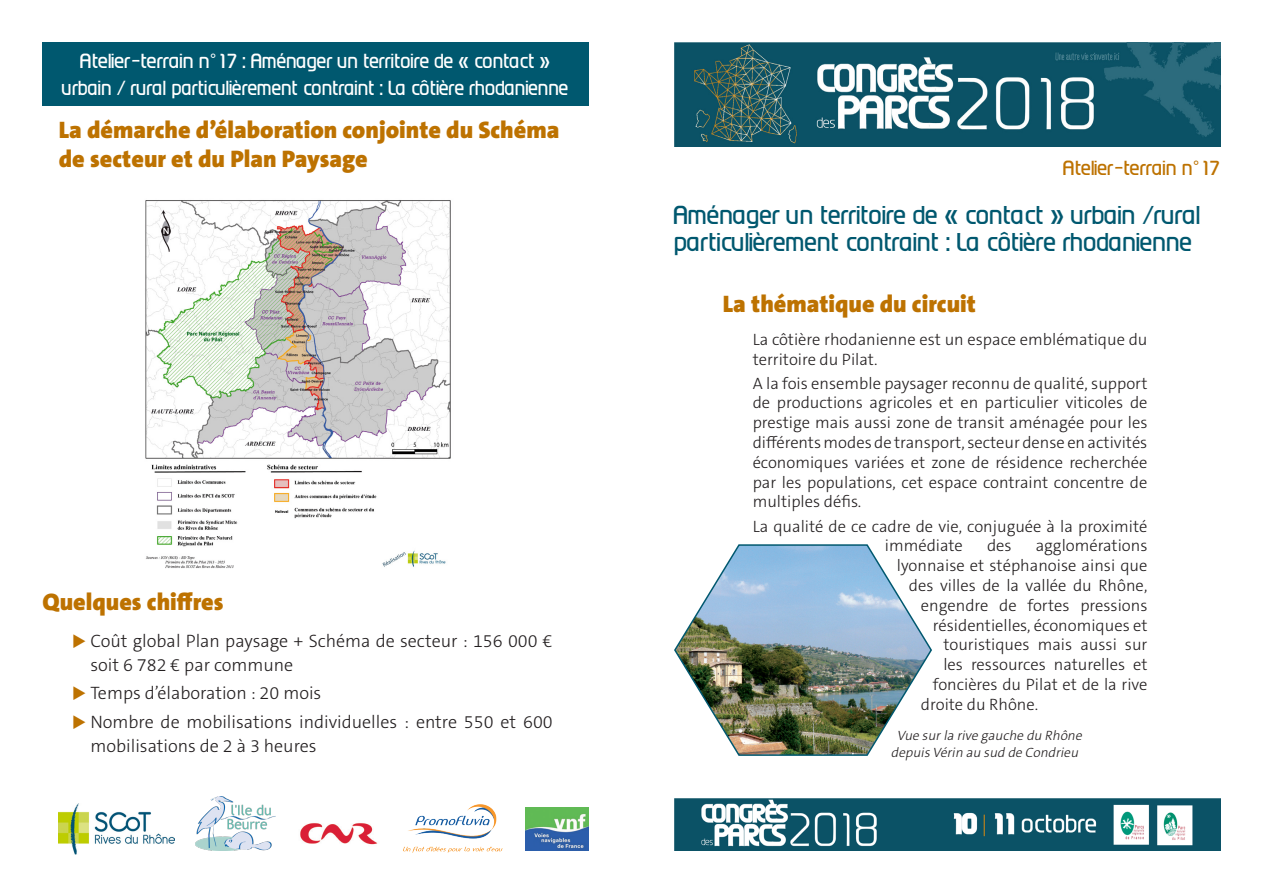
<style>
.page{position:relative;width:1263px;height:893px;background:#fff}
.page>*{position:absolute;margin:0;border:0;box-sizing:border-box;transform-origin:0 0}
.titre_stop{font:900 24px/28.8px "The Sans C5";color:#bd7200}
.titre_circuit{font:500 22.8px/27px "Prosper";color:#00586f}
.texte_normal{font:300 18px/24px "The Sans C5";color:#231f20}
.t1{font:500 18px/27px "Prosper";color:#fff;text-align:center}
.t2{font:500 18px "Prosper";color:#bd7200}
.texte_normal-2{font:300 16.5px/19.8px "The Sans C5";color:#231f20}
.t3{font:italic 300 13.5px/16.2px "The Sans C5";color:#231f20;text-align:center}
.s1{color:#bd7200}
</style>
<div class="page">
<img style="left:674px;top:43px;width:546px;height:104px">
<img style="left:674px;top:798px;width:546px;height:52px">
<div style="left:43px;top:43px;width:546px;height:63px;background:#00586f"></div>
<img style="left:674px;top:544px;width:258px;height:212px">
<img style="left:145px;top:200px;width:306px;height:368px">
<img style="left:403px;top:804px;width:100px;height:49px">
<img style="left:525px;top:808px;width:64px;height:42px">
<img style="left:300px;top:823px;width:78px;height:22px">
<img style="left:59px;top:804px;width:115px;height:50px">
<img style="left:195px;top:797px;width:81px;height:53px">
<p class="t1" style="left:63px;top:47px;width:508px">Atelier-terrain n°17 : Aménager un territoire de « contact » urbain / rural particulièrement contraint : La côtière rhodanienne</p>
<p class="titre_stop" style="left:59px;top:116px;width:502px">La démarche d’élaboration conjointe du Schéma de secteur et du Plan Paysage</p>
<p class="titre_stop" style="left:43px;top:588px;width:183px">Quelques chiffres</p>
<p class="texte_normal" style="left:90px;top:629px;width:464px;text-indent:-18px"><span class="s1">◆</span> Coût global Plan paysage + Schéma de secteur : 156 000 € soit 6 782 € par commune</p>
<p class="texte_normal" style="left:72px;top:681px;width:251px"><span class="s1">◆</span> Temps d’élaboration : 20 mois</p>
<p class="texte_normal" style="left:90px;top:710px;width:464px;text-indent:-18px"><span class="s1">◆</span> Nombre de mobilisations individuelles : entre 550 et 600 mobilisations de 2 à 3 heures</p>
<p class="t2" style="left:1064px;top:157px;width:158px">Atelier-terrain n°17</p>
<p class="titre_circuit" style="left:674px;top:201px;width:528px">Aménager un territoire de « contact » urbain /rural particulièrement contraint : La côtière rhodanienne</p>
<p class="titre_stop" style="left:723px;top:290px;width:255px">La thématique du circuit</p>
<p class="texte_normal-2" style="left:753px;top:329px;width:396px">La côtière rhodanienne est un espace emblématique du territoire du Pilat.</p>
<p class="texte_normal-2" style="left:753px;top:373px;width:396px;text-align:justify">A la fois ensemble paysager reconnu de qualité, support de productions agricoles et en particulier viticoles de prestige mais aussi zone de transit aménagée pour les différents modes de transport, secteur dense en activités économiques variées et zone de résidence recherchée par les populations, cet espace contraint concentre de multiples défis.</p>
<p class="texte_normal-2" style="left:885px;top:516px;width:264px;text-indent:-132px">La qualité de ce cadre de vie, conjuguée à la proximité immédiate</p>
<p class="texte_normal-2" style="left:987px;top:536px;width:26px">des</p>
<p class="texte_normal-2" style="left:1036px;top:536px;width:113px">agglomérations</p>
<p class="texte_normal-2" style="left:897px;top:556px;width:252px">lyonnaise et stéphanoise ainsi que</p>
<p class="texte_normal-2" style="left:909px;top:576px;width:240px">des villes de la vallée du Rhône,</p>
<p class="texte_normal-2" style="left:921px;top:595px;width:228px">engendre de fortes pressions</p>
<p class="texte_normal-2" style="left:933px;top:615px;width:216px">résidentielles, économiques et</p>
<p class="texte_normal-2" style="left:943px;top:635px;width:206px">touristiques mais aussi sur</p>
<p class="texte_normal-2" style="left:943px;top:655px;width:206px">les ressources naturelles et</p>
<p class="texte_normal-2" style="left:933px;top:675px;width:216px">foncières du Pilat et de la rive</p>
<p class="texte_normal-2" style="left:921px;top:694px;width:119px">droite du Rhône.</p>
<p class="t3" style="left:891px;top:728px;width:196px">Vue surla rive gauche du Rhône depuis Vérin au sud de Condrieu</p>
</div>
